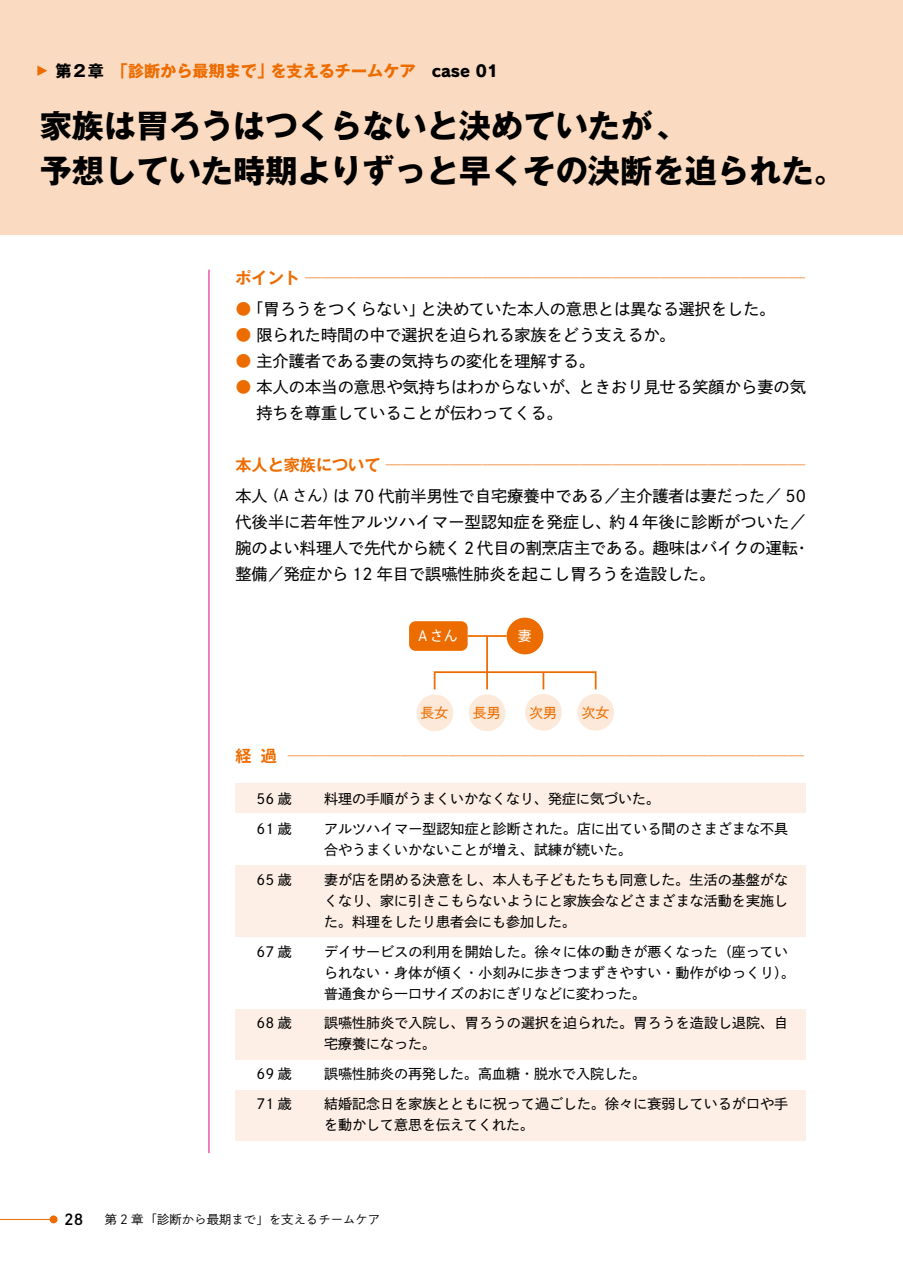
<style>
.page{position:relative;width:903px;height:1275px;background:#fff}
.page>*{position:absolute;margin:0;border:0;box-sizing:border-box;transform-origin:0 0}
.t1{font:700 32.2px/45.9px "Gothic MB101 Pro";color:#000}
.t2{font:16.1px/26.1px "DNP Shuei Go Kin Std M";color:#000}
.t3{font:700 16.1px "Gothic MB101 Pro De";color:#ed6c00}
.t4{font:700 16.1px "Gothic MB101 Pro";color:#ed6c00}
.t5{font:14.88px "DNP Shuei Go Gin Std B";color:#000}
.t6{font:14px/29.8px "DNP Shuei Go Kin Std M";letter-spacing:.005em;color:#000}
.t7{font:14px "DNP Shuei Go Kin Std M";color:#ed6c00}
.t8{font:14px "DNP Shuei Go Kin Std M";color:#fff}
.t9{font:12.42px "DNP Shuei Go Gin Std L";color:#000}
.s1{font-size:11.2px}
.s2{color:#000}
.s3{font-family:"Rodin Pro EB";font-weight:400;color:#000}
.s4{color:#ed6c00}
.s5{font-size:14.88px}
</style>
<div class="page">
<hr style="left:0;top:1219px;width:54px;height:1px;background:#ed6c00">
<div style="left:50px;top:1215px;width:8px;height:8px;background:#ed6c00;border-radius:50%"></div>
<div style="left:0;top:0;width:903px;height:235px;background:#fadac0"></div>
<hr style="left:209px;top:270px;width:1px;height:883px;background:#e4007f">
<div style="left:235px;top:783px;width:571px;height:357px;background:#fdefe6"></div>
<div style="left:227px;top:813px;width:587px;height:52px;background:#fff"></div>
<div style="left:227px;top:937px;width:591px;height:71px;background:#fff"></div>
<div style="left:231px;top:1060px;width:583px;height:29px;background:#fff"></div>
<div style="left:409px;top:621px;width:59px;height:30px;background:#ed6c00;border-radius:7px"></div>
<div style="left:507px;top:618px;width:36px;height:36px;background:#ed6c00;border-radius:50%"></div>
<div style="left:416px;top:694px;width:37px;height:37px;background:#fce9d9;border-radius:50%"></div>
<div style="left:469px;top:694px;width:36px;height:37px;background:#fce9d9;border-radius:50%"></div>
<div style="left:525px;top:694px;width:37px;height:37px;background:#fce9d9;border-radius:50%"></div>
<div style="left:577px;top:694px;width:37px;height:37px;background:#fce9d9;border-radius:50%"></div>
<hr style="left:468px;top:635px;width:39px;height:2px;background:#ed6c00">
<div style="left:434px;top:671px;width:162px;height:19px;border:2px solid #ed6c00"></div>
<hr style="left:486px;top:636px;width:2px;height:53px;background:#ed6c00">
<svg style="left:542px;top:672px;width:2px;height:17px"></svg>
<p class="t4" style="left:34px;top:57px;width:466px"><span class="s1">▶</span> <span class="s2">第２章　</span>「診断から最期まで」を支えるチームケア <span class="s3">case 01</span></p>
<h1 class="t1" style="left:40px;top:98px;width:808px">家族は胃ろうはつくらないと決めていたが、<br>予想していた時期よりずっと早くその決断を迫られた。</h1>
<p class="t3" style="left:235px;top:264px;width:571px">ポイント ───────────────────────────────</p>
<p class="t2" style="left:235px;top:295px;width:542px"><span class="s4">●</span>「胃ろうをつくらない」と決めていた本人の意思とは異なる選択をした。</p>
<p class="t2" style="left:235px;top:321px;width:442px"><span class="s4">●</span> 限られた時間の中で選択を迫られる家族をどう支えるか。</p>
<p class="t2" style="left:235px;top:347px;width:361px"><span class="s4">●</span> 主介護者である妻の気持ちの変化を理解する。</p>
<p class="t2" style="left:256px;top:373px;width:551px;text-indent:-21px"><span class="s4">●</span> 本人の本当の意思や気持ちはわからないが、ときおり見せる笑顔から妻の気持ちを尊重していることが伝わってくる。</p>
<p class="t3" style="left:235px;top:451px;width:571px">本人と家族について ──────────────────────────</p>
<p class="t2" style="left:235px;top:483px;width:576px">本人<span class="s5">（A さん）</span>は 70 代前半男性で自宅療養中である／主介護者は妻だった／ 50代後半に若年性アルツハイマー型認知症を発症し、約４年後に診断がついた／腕のよい料理人で先代から続く２代目の割烹店主である。趣味はバイクの運転・整備／発症から 12 年目で誤嚥性肺炎を起こし胃ろうを造設した。</p>
<p class="t8" style="left:416px;top:627px;width:43px">Ａさん</p>
<p class="t8" style="left:518px;top:627px;width:15px">妻</p>
<p class="t7" style="left:421px;top:703px;width:30px">長女</p>
<p class="t7" style="left:473px;top:703px;width:29px">長男</p>
<p class="t7" style="left:529px;top:703px;width:29px">次男</p>
<p class="t7" style="left:581px;top:703px;width:29px">次女</p>
<p class="t3" style="left:235px;top:743px;width:570px">経 過 ────────────────────────────────</p>
<p class="t6" style="left:256px;top:784px;width:37px">56 歳<br>61 歳</p>
<p class="t6" style="left:256px;top:865px;width:37px">65 歳</p>
<p class="t6" style="left:256px;top:936px;width:37px">67 歳</p>
<p class="t6" style="left:256px;top:1008px;width:37px">68 歳</p>
<p class="t6" style="left:256px;top:1059px;width:37px">69 歳<br>71 歳</p>
<p class="t6" style="left:324px;top:784px;width:466px">料理の手順がうまくいかなくなり、発症に気づいた。<br>アルツハイマー型認知症と診断された。店に出ている間のさまざまな不具</p>
<p class="t6" style="left:324px;top:835px;width:465px">合やうまくいかないことが増え、試練が続いた。<br>妻が店を閉める決意をし、本人も子どもたちも同意した。生活の基盤がな</p>
<p class="t6" style="left:324px;top:890px;width:466px;line-height:21px">くなり、家に引きこもらないようにと家族会などさまざまな活動を実施した。料理をしたり患者会にも参加した。</p>
<p class="t6" style="left:324px;top:941px;width:473px;line-height:21px">デイサービスの利用を開始した。徐々に体の動きが悪くなった（座っていられない・身体が傾く・小刻みに歩きつまずきやすい・動作がゆっくり）。普通食から一口サイズのおにぎりなどに変わった。</p>
<p class="t6" style="left:324px;top:1012px;width:466px;line-height:21px">誤嚥性肺炎で入院し、胃ろうの選択を迫られた。胃ろうを造設し退院、自宅療養になった。</p>
<p class="t6" style="left:324px;top:1059px;width:466px">誤嚥性肺炎の再発した。高血糖・脱水で入院した。<br>結婚記念日を家族とともに祝って過ごした。徐々に衰弱しているが口や手</p>
<p class="t6" style="left:324px;top:1110px;width:211px">を動かして意思を伝えてくれた。</p>
<p class="t5" style="left:64px;top:1209px;width:21px">28</p>
<p class="t9" style="left:105px;top:1211px;width:277px">第 2 章 「診断から最期まで」を支えるチームケア</p>
</div>
